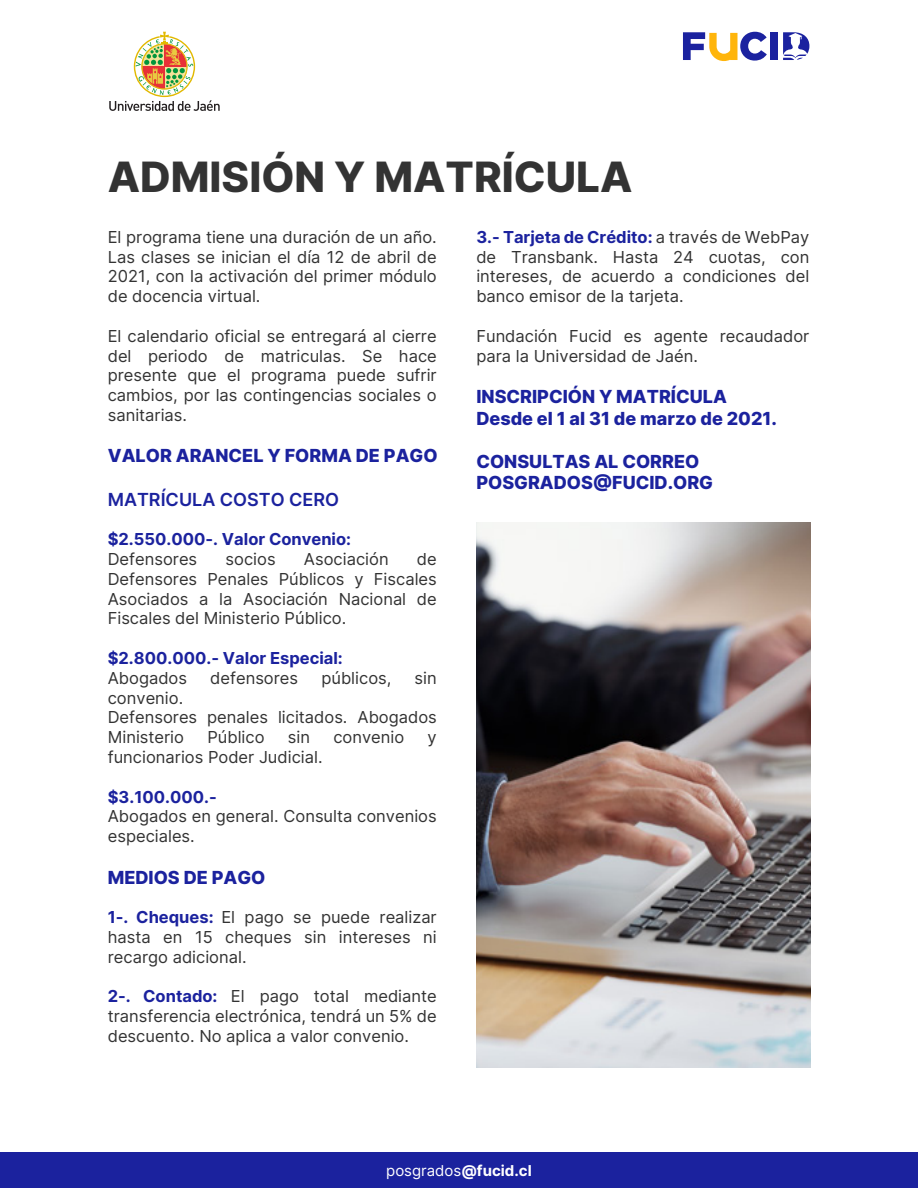
<style>
.page{position:relative;width:918px;height:1188px;background:#fff}
.page>*{position:absolute;margin:0;border:0;box-sizing:border-box;transform-origin:0 0}
.t1{font:800 41.85px "Inter";color:#333}
.t2{font:800 18px/21.6px "Inter";color:#1b229e}
.t3{font:600 18px "Inter";color:#1b229e}
.t4{font:16.5px/19.8px "Inter";color:#333;text-align:justify}
.t5{font:700 16.5px "Inter";color:#1b229e}
.t6{font:15px "Inter";color:#fff}
.s1{font-weight:700;color:#1b229e}
.s2{font-weight:700}
</style>
<div class="page">
<div style="left:0;top:1153px;width:918px;height:35px;background:#1b229e"></div>
<img style="left:477px;top:523px;width:333px;height:545px">
<svg style="left:683px;top:32px;width:84px;height:29px"></svg>
<div style="left:770px;top:32px;width:8px;height:28px;background:#1b229f"></div>
<svg style="left:783px;top:32px;width:26px;height:28px"></svg>
<svg style="left:109px;top:32px;width:111px;height:79px"></svg>
<h1 class="t1" style="left:108px;top:146px;width:526px">ADMISIÓN Y MATRÍCULA</h1>
<p class="t4" style="left:108px;top:227px;width:331px">El programa tiene una duración de un año.<br>Las clases se inician el día 12 de abril de 2021, con la activación del primer módulo de docencia virtual.</p>
<p class="t4" style="left:108px;top:326px;width:331px">El calendario oficial se entregará al cierre del periodo de matriculas. Se hace presente que el programa puede sufrir cambios, por las contingencias sociales o sanitarias.</p>
<p class="t2" style="left:108px;top:445px;width:331px">VALOR ARANCEL Y FORMA DE PAGO</p>
<p class="t3" style="left:108px;top:486px;width:233px">MATRÍCULA COSTO CERO</p>
<p class="t5" style="left:108px;top:527px;width:245px">$2.550.000-. Valor Convenio:</p>
<p class="t4" style="left:108px;top:549px;width:91px">Defensores</p>
<p class="t4" style="left:226px;top:549px;width:52px">socios</p>
<p class="t4" style="left:304px;top:549px;width:86px">Asociación</p>
<p class="t4" style="left:476px;top:227px;width:335px"><span class="s1">3.- Tarjeta de Crédito:</span> a través de WebPay de Transbank. Hasta 24 cuotas, con intereses, de acuerdo a condiciones del banco emisor de la tarjeta.</p>
<p class="t4" style="left:476px;top:326px;width:335px">Fundación Fucid es agente recaudador para la Universidad de Jaén.</p>
<p class="t2" style="left:476px;top:385px;width:302px">INSCRIPCIÓN Y MATRÍCULA<br>Desde el 1 al 31 de marzo de 2021.</p>
<p class="t2" style="left:476px;top:450px;width:238px">CONSULTAS AL CORREO<br>POSGRADOS@FUCID.ORG</p>
<p class="t4" style="left:108px;top:549px;width:331px;text-indent:309px">de Defensores Penales Públicos y Fiscales Asociados a la Asociación Nacional de Fiscales del Ministerio Público.</p>
<p class="t5" style="left:108px;top:646px;width:237px">$2.800.000.- Valor Especial:</p>
<p class="t4" style="left:108px;top:668px;width:81px">Abogados</p>
<p class="t4" style="left:210px;top:668px;width:89px">defensores</p>
<p class="t4" style="left:321px;top:668px;width:72px">públicos,</p>
<p class="t4" style="left:415px;top:668px;width:24px">sin</p>
<p class="t4" style="left:108px;top:687px;width:331px;text-align:left">convenio.<br>Defensores penales licitados. Abogados<br>Ministerio</p>
<p class="t4" style="left:207px;top:727px;width:59px">Público</p>
<p class="t4" style="left:288px;top:727px;width:24px">sin</p>
<p class="t4" style="left:333px;top:727px;width:72px">convenio</p>
<p class="t4" style="left:428px;top:727px;width:11px">y</p>
<p class="t4" style="left:108px;top:747px;width:216px">funcionarios Poder Judicial.</p>
<p class="t5" style="left:108px;top:785px;width:110px">$3.100.000.-</p>
<p class="t4" style="left:108px;top:806px;width:331px">Abogados en general. Consulta convenios especiales.</p>
<p class="t2" style="left:108px;top:866px;width:159px">MEDIOS DE PAGO</p>
<p class="t4" style="left:108px;top:907px;width:331px"><span class="s1">1-. Cheques:</span> El pago se puede realizar hasta en 15 cheques sin intereses ni recargo adicional.</p>
<p class="t4" style="left:108px;top:986px;width:331px"><span class="s1">2-. Contado:</span> El pago total mediante transferencia electrónica, tendrá un 5% de descuento. No aplica a valor convenio.</p>
<p class="t6" style="left:386px;top:1159px;width:147px">posgrados<span class="s2">@fucid.cl</span></p>
</div>
